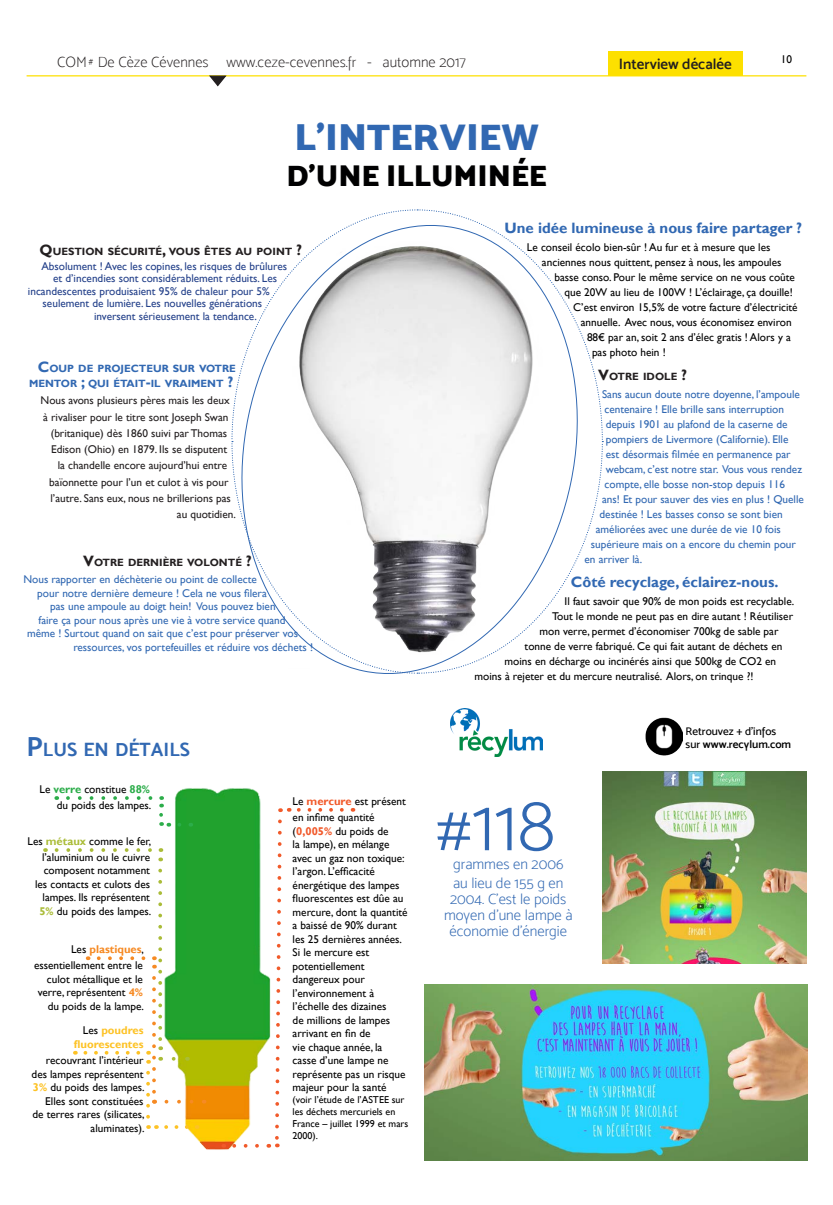
<style>
.page{position:relative;width:833px;height:1205px;background:#fff}
.page>*{position:absolute;margin:0;border:0;box-sizing:border-box;transform-origin:0 0}
.t1{font:75px "Mosk Extra Light 200";color:#3168b2}
.t2{font:37.5px "Mosk Ultra Bold 900";color:#3168b2}
.t3{font:30px "Mosk Ultra Bold 900";color:#000001}
.t4{font:19.25px "Mosk Bold 700";color:#3168b2}
.t5{font:15px/16.2px "Mosk Extra Light 200";color:#3168b2}
.t6{font:700 15px "Gill Sans";color:#3168b2}
.t7{font:15px "Mosk Thin 100";color:#231f20}
.t8{font:15px "Mosk Semi Bold 600";color:#231f20}
.t9{font:11.25px/13.5px "Gill Sans";color:#000001;text-align:right}
.t10{font:11.25px "Gill Sans";color:#3168b2}
.t11{font:11.25px "Gill Sans";color:#231f20}
.t12{font:11.25px "Gill Sans";color:#24418a}
.t13{font:700 11.25px/13.5px "Gill Sans";color:#fdc225;text-align:right}
.t14{font:11.25px "Mosk Semi Bold 600";color:#000001}
.t15{font:11.25px "Mosk Medium 500";color:#000001}
.t16{font:700 10.5px "Gill Sans";color:#231f20}
.t17{font:700 10.5px "Gill Sans";color:#3168b2}
.t18{font:10px/12px "Gill Sans";color:#000001}
.t19{font:10px "Minion Pro";color:#231f20}
.s1{font-size:15px}
.s2{font-size:27.5px}
.s3{font-weight:700;color:#2cad4a}
.s4{font-weight:700;color:#aabc38}
.s5{font-weight:700;color:#f68a24}
.s6{font-weight:400;color:#000001}
.s7{font-weight:700;color:#fdc225}
.s8{font-weight:700;color:#f1592a}
.s9{font-weight:700;color:#f1592b}
.s10{font-family:"Mosk Medium 500"}
</style>
<div class="page">
<hr style="left:27px;top:75px;width:779px;height:1px;background:#fde000">
<svg style="left:208px;top:75px;width:20px;height:12px"></svg>
<div style="left:608px;top:51px;width:134px;height:25px;background:#fde000"></div>
<svg style="left:231px;top:209px;width:366px;height:465px"></svg>
<img style="left:603px;top:771px;width:203px;height:192px">
<img style="left:424px;top:984px;width:383px;height:176px">
<img style="left:645px;top:717px;width:38px;height:39px">
<img style="left:158px;top:788px;width:121px;height:362px">
<img style="left:450px;top:709px;width:93px;height:47px">
<svg style="left:268px;top:808px;width:74px;height:339px"></svg>
<svg style="left:223px;top:1144px;width:34px;height:3px"></svg>
<svg style="left:68px;top:796px;width:85px;height:4px"></svg>
<svg style="left:159px;top:815px;width:10px;height:11px"></svg>
<svg style="left:179px;top:823px;width:12px;height:3px"></svg>
<svg style="left:57px;top:848px;width:104px;height:13px"></svg>
<svg style="left:85px;top:870px;width:113px;height:259px"></svg>
<p class="t19" style="left:89px;top:55px;width:6px">#</p>
<p class="t9" style="left:781px;top:52px;width:13px">10</p>
<h3 class="t7" style="left:57px;top:54px;width:410px">COM De Cèze Cévennes www.ceze-cevennes.fr - automne 2017</h3>
<h3 class="t8" style="left:619px;top:55px;width:114px">Interview décalée</h3>
<p class="t2" style="left:294px;top:113px;width:246px">L’INTERVIEW</p>
<p class="t3" style="left:286px;top:156px;width:262px">D’UNE ILLUMINÉE</p>
<p class="t6" style="left:504px;top:219px;width:299px">Une idée lumineuse à nous faire partager ?</p>
<p class="t9" style="left:527px;top:240px;width:245px">Le conseil écolo bien-sûr ! Au fur et à mesure que les</p>
<p class="t9" style="left:542px;top:255px;width:241px">anciennes nous quittent, pensez à nous, les ampoules</p>
<p class="t9" style="left:554px;top:270px;width:242px">basse conso. Pour le même service on ne vous coûte</p>
<p class="t9" style="left:564px;top:285px;width:230px">que 20W au lieu de 100W ! L’éclairage, ça douille!</p>
<p class="t9" style="left:573px;top:300px;width:226px">C’est environ 15,5% de votre facture d’électricité</p>
<p class="t9" style="left:581px;top:315px;width:212px">annuelle. Avec nous, vous économisez environ</p>
<p class="t9" style="left:587px;top:330px;width:205px">88€ par an, soit 2 ans d’élec gratis ! Alors y a</p>
<p class="t9" style="left:592px;top:345px;width:75px">pas photo hein !</p>
<p class="t16" style="left:40px;top:245px;width:264px"><span class="s1">Q</span>UESTION SÉCURITÉ<span class="s1">,</span> VOUS ÊTES AU POINT <span class="s1">?</span></p>
<p class="t12" style="left:41px;top:259px;width:247px">Absolument ! Avec les copines, les risques de brûlures</p>
<p class="t12" style="left:53px;top:272px;width:225px">et d’incendies sont considérablement réduits. Les</p>
<p class="t12" style="left:28px;top:284px;width:243px">incandescentes produisaient 95% de chaleur pour 5%</p>
<p class="t12" style="left:43px;top:297px;width:221px">seulement de lumière. Les nouvelles générations</p>
<p class="t12" style="left:94px;top:309px;width:164px">inversent sérieusement la tendance.</p>
<p class="t17" style="left:38px;top:362px;width:200px"><span class="s1">C</span>OUP DE PROJECTEUR SUR VOTRE</p>
<p class="t17" style="left:29px;top:377px;width:206px">MENTOR <span class="s1">;</span> QUI ÉTAIT<span class="s1">-</span>IL VRAIMENT <span class="s1">?</span></p>
<p class="t11" style="left:41px;top:394px;width:191px">Nous avons plusieurs pères mais les deux</p>
<p class="t11" style="left:43px;top:410px;width:187px">à rivaliser pour le titre sont Joseph Swan</p>
<p class="t11" style="left:51px;top:426px;width:178px">(britanique) dès 1860 suivi par Thomas</p>
<p class="t11" style="left:51px;top:443px;width:178px">Edison (Ohio) en 1879. Ils se disputent</p>
<p class="t11" style="left:58px;top:459px;width:171px">la chandelle encore aujourd’hui entre</p>
<p class="t11" style="left:49px;top:475px;width:181px">baïonnette pour l’un et culot à vis pour</p>
<p class="t11" style="left:50px;top:491px;width:182px">l’autre. Sans eux, nous ne brillerions pas</p>
<p class="t11" style="left:177px;top:508px;width:60px">au quotidien.</p>
<p class="t16" style="left:83px;top:556px;width:170px"><span class="s1">V</span>OTRE DERNIÈRE VOLONTÉ <span class="s1">?</span></p>
<p class="t10" style="left:23px;top:573px;width:235px">Nous rapporter en déchèterie ou point de collecte</p>
<p class="t10" style="left:37px;top:586px;width:231px">pour notre dernière demeure ! Cela ne vous filera</p>
<p class="t10" style="left:50px;top:600px;width:227px">pas une ampoule au doigt hein! Vous pouvez bien</p>
<p class="t10" style="left:39px;top:613px;width:248px">faire ça pour nous après une vie à votre service quand</p>
<p class="t10" style="left:27px;top:627px;width:272px">même ! Surtout quand on sait que c’est pour préserver vos</p>
<p class="t10" style="left:73px;top:640px;width:241px">ressources, vos portefeuilles et réduire vos déchets !</p>
<p class="t4" style="left:27px;top:738px;width:165px"><span class="s2">P</span>LUS EN DÉTAILS</p>
<p class="t9" style="left:39px;top:781px;width:113px;line-height:16.2px">Le <span class="s3">verre</span> constitue <span class="s3">88% </span>du poids des lampes.</p>
<p class="t9" style="left:27px;top:833px;width:125px;line-height:16.2px">Les <span class="s4">métaux</span> comme le fer, l’aluminium ou le cuivre</p>
<p class="t9" style="left:35px;top:864px;width:118px">composent notamment les contacts et culots des lampes. Ils représentent<br><span class="s4">5%</span> du poids des lampes.</p>
<p class="t9" style="left:34px;top:941px;width:112px;line-height:16.2px">Les <span class="s5">plastiques</span>, essentiellement entre le</p>
<p class="t9" style="left:38px;top:972px;width:108px">culot métallique et le verre, représentent <span class="s5">4% </span>du poids de la lampe.</p>
<p class="t13" style="left:74px;top:1024px;width:71px"><span class="s6">Les</span> poudres fluorescentes</p>
<p class="t9" style="left:32px;top:1053px;width:115px">recouvrant l’intérieur des lampes représentent<br><span class="s7">3%</span> du poids des lampes.<br>Elles sont constituées<br>de terres rares (silicates, aluminates).</p>
<p class="t9" style="left:292px;top:793px;width:115px;line-height:16.2px;text-align:left">Le <span class="s8">mercure</span> est présent en infime quantité</p>
<p class="t9" style="left:293px;top:824px;width:116px;text-align:left">(<span class="s9">0,005%</span> du poids de<br>la lampe), en mélange avec un gaz non toxique: l’argon. L’efficacité énergétique des lampes fluorescentes est dûe au mercure, dont la quantité a baissé de 90% durant les 25 dernières années.</p>
<p class="t9" style="left:293px;top:945px;width:114px;text-align:left">Si le mercure est potentiellement dangereux pour l’environnement à l’échelle des dizaines<br>de millions de lampes arrivant en fin de<br>vie chaque année, la casse d’une lampe ne représente pas un risque majeur pour la santé</p>
<p class="t18" style="left:292px;top:1094px;width:117px">(voir l’étude de l’ASTEE sur les déchets mercuriels en<br>France – juillet 1999 et mars<br>2000).</p>
<p class="t16" style="left:598px;top:370px;width:90px"><span class="s1">V</span>OTRE IDOLE <span class="s1">?</span></p>
<p class="t10" style="left:602px;top:387px;width:199px">Sans aucun doute notre doyenne, l’ampoule</p>
<p class="t10" style="left:604px;top:402px;width:181px">centenaire ! Elle brille sans interruption</p>
<p class="t10" style="left:606px;top:417px;width:183px">depuis 1901 au plafond de la caserne de</p>
<p class="t10" style="left:606px;top:432px;width:184px">pompiers de Livermore (Californie). Elle</p>
<p class="t10" style="left:606px;top:447px;width:186px">est désormais filmée en permanence par</p>
<p class="t10" style="left:606px;top:462px;width:198px">webcam, c’est notre star. Vous vous rendez</p>
<p class="t10" style="left:604px;top:477px;width:182px">compte, elle bosse non-stop depuis 116</p>
<p class="t10" style="left:602px;top:492px;width:203px">ans! Et pour sauver des vies en plus ! Quelle</p>
<p class="t10" style="left:599px;top:507px;width:185px">destinée ! Les basses conso se sont bien</p>
<p class="t10" style="left:596px;top:522px;width:186px">améliorées avec une durée de vie 10 fois</p>
<p class="t10" style="left:591px;top:537px;width:207px">supérieure mais on a encore du chemin pour</p>
<p class="t10" style="left:584px;top:552px;width:59px">en arriver là.</p>
<p class="t6" style="left:571px;top:573px;width:209px">Côté recyclage, éclairez-nous.</p>
<p class="t9" style="left:564px;top:594px;width:231px">Il faut savoir que 90% de mon poids est recyclable.</p>
<p class="t9" style="left:552px;top:609px;width:242px">Tout le monde ne peut pas en dire autant ! Réutiliser</p>
<p class="t9" style="left:539px;top:624px;width:240px">mon verre, permet d’économiser 700kg de sable par</p>
<p class="t9" style="left:524px;top:639px;width:259px">tonne de verre fabriqué. Ce qui fait autant de déchets en</p>
<p class="t9" style="left:504px;top:654px;width:273px">moins en décharge ou incinérés ainsi que 500kg de CO2 en</p>
<p class="t9" style="left:474px;top:669px;width:280px">moins à rejeter et du mercure neutralisé. Alors, on trinque ?!</p>
<p class="t1" style="left:435px;top:782px;width:122px">#118</p>
<p class="t5" style="left:453px;top:854px;width:112px;line-height:18.8px">grammes en 2006 au lieu de 155 g en</p>
<p class="t5" style="left:444px;top:891px;width:130px;text-align:center">2004. C’est le poids moyen d’une lampe à économie d’énergie</p>
<p class="t15" style="left:685px;top:724px;width:92px">Retrouvez + d’infos</p>
<p class="t14" style="left:685px;top:737px;width:107px"><span class="s10">sur</span> www.recylum.com</p>
</div>
